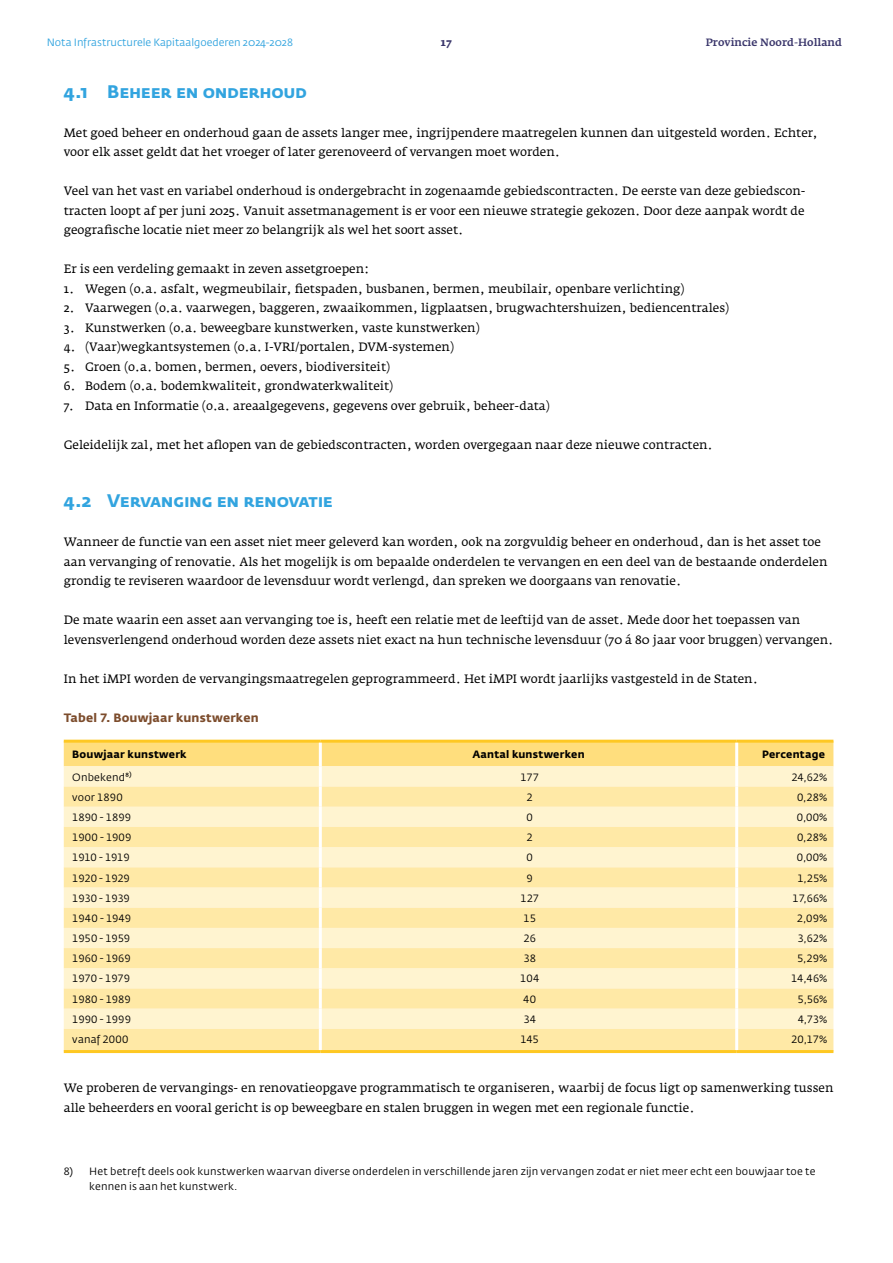
<style>
.page{position:relative;width:893px;height:1263px;background:#fff}
.page>*{position:absolute;margin:0;border:0;box-sizing:border-box;transform-origin:0 0}
.Paragraafkop_KOP_1{font:700 18px "Fedra Sans Std";letter-spacing:-.015em;color:#32a4df}
.body{font:12px/19.5px "Fedra Serif A Std";color:#000}
._1_Tabeltitel{font:700 12px "Fedra Sans Std";letter-spacing:.02em;color:#7c4c2c}
._3_Tabeltekst{font:10.5px "Fedra Sans Std";color:#000}
.P_Voetnoot{font:10.5px/15px "Fedra Sans Std";letter-spacing:.02em;color:#000}
.t1{font:10.5px "Fedra Sans Std";color:#32a4df}
._2_Tabelvet{font:700 10.5px "Fedra Sans Std";letter-spacing:.02em;color:#000}
._3_Tabeltekst-2{font:10.5px "Fedra Sans Std";letter-spacing:-.02em;color:#000}
.t2{font:500 10.5px "Fedra Serif A Std";color:#3a366b}
._3_Tabeltekst-3{font:10.5px "Fedra Sans Std";letter-spacing:.02em;color:#000}
.t3{font:700 10.5px "Fedra Serif A Std";color:#3a366b}
</style>
<div class="page">
<div style="left:64px;top:743px;width:769px;height:23px;background:#ffde7d"></div>
<div style="left:64px;top:766px;width:769px;height:20px;background:#fff4d0"></div>
<svg style="left:64px;top:786px;width:769px;height:264px;background:#ffeeb9"></svg>
<hr style="left:64px;top:740px;width:256px;height:3px;background:#fec823">
<hr style="left:320px;top:740px;width:417px;height:3px;background:#fec823">
<hr style="left:737px;top:740px;width:96px;height:3px;background:#fec823">
<hr style="left:64px;top:1050px;width:256px;height:3px;background:#fec823">
<hr style="left:320px;top:1050px;width:417px;height:3px;background:#fec823">
<hr style="left:737px;top:1050px;width:96px;height:3px;background:#fec823">
<hr style="left:735px;top:743px;width:3px;height:23px;background:#fff">
<hr style="left:735px;top:766px;width:3px;height:20px;background:#fff">
<hr style="left:735px;top:786px;width:3px;height:21px;background:#fff">
<hr style="left:735px;top:807px;width:3px;height:20px;background:#fff">
<hr style="left:735px;top:827px;width:3px;height:20px;background:#fff">
<hr style="left:735px;top:847px;width:3px;height:20px;background:#fff">
<hr style="left:735px;top:867px;width:3px;height:20px;background:#fff">
<hr style="left:735px;top:887px;width:3px;height:21px;background:#fff">
<hr style="left:735px;top:908px;width:3px;height:20px;background:#fff">
<hr style="left:735px;top:928px;width:3px;height:20px;background:#fff">
<hr style="left:735px;top:948px;width:3px;height:20px;background:#fff">
<hr style="left:735px;top:968px;width:3px;height:20px;background:#fff">
<hr style="left:735px;top:988px;width:3px;height:21px;background:#fff">
<hr style="left:735px;top:1009px;width:3px;height:20px;background:#fff">
<hr style="left:735px;top:1029px;width:3px;height:21px;background:#fff">
<hr style="left:319px;top:743px;width:3px;height:23px;background:#fff">
<hr style="left:319px;top:766px;width:3px;height:20px;background:#fff">
<hr style="left:319px;top:786px;width:3px;height:21px;background:#fff">
<hr style="left:319px;top:807px;width:3px;height:20px;background:#fff">
<hr style="left:319px;top:827px;width:3px;height:20px;background:#fff">
<hr style="left:319px;top:847px;width:3px;height:20px;background:#fff">
<hr style="left:319px;top:867px;width:3px;height:20px;background:#fff">
<hr style="left:319px;top:887px;width:3px;height:21px;background:#fff">
<hr style="left:319px;top:908px;width:3px;height:20px;background:#fff">
<hr style="left:319px;top:928px;width:3px;height:20px;background:#fff">
<hr style="left:319px;top:948px;width:3px;height:20px;background:#fff">
<hr style="left:319px;top:968px;width:3px;height:20px;background:#fff">
<hr style="left:319px;top:988px;width:3px;height:21px;background:#fff">
<hr style="left:319px;top:1009px;width:3px;height:20px;background:#fff">
<hr style="left:319px;top:1029px;width:3px;height:21px;background:#fff">
<p class="t1" style="left:47px;top:36px;width:248px">Nota Infrastructurele Kapitaalgoederen 2024-2028</p>
<p class="t3" style="left:441px;top:36px;width:13px">17</p>
<p class="t2" style="left:706px;top:36px;width:138px">Provincie Noord-Holland</p>
<p class="Paragraafkop_KOP_1" style="left:64px;top:80px;width:245px">4.1 Beheer en onderhoud</p>
<p class="body" style="left:64px;top:123px;width:755px">Met goed beheer en onderhoud gaan de assets langer mee, ingrijpendere maatregelen kunnen dan uitgesteld worden. Echter, voor elk asset geldt dat het vroeger of later gerenoveerd of vervangen moet worden.</p>
<p class="body" style="left:64px;top:181px;width:743px;text-align:justify">Veel van het vast en variabel onderhoud is ondergebracht in zogenaamde gebiedscontracten. De eerste van deze gebiedscon&shy;tracten loopt af per juni 2025. Vanuit assetmanagement is er voor een nieuwe strategie gekozen. Door deze aanpak wordt de geografische locatie niet meer zo belangrijk als wel het soort asset.</p>
<p class="body" style="left:64px;top:259px;width:307px">Er is een verdeling gemaakt in zeven assetgroepen:</p>
<p class="body" style="left:64px;top:279px;width:622px">1. Wegen (o.a. asfalt, wegmeubilair, fietspaden, busbanen, bermen, meubilair, openbare verlichting)</p>
<p class="body" style="left:64px;top:298px;width:667px">2. Vaarwegen (o.a. vaarwegen, baggeren, zwaaikommen, ligplaatsen, brugwachtershuizen, bediencentrales)</p>
<p class="body" style="left:64px;top:318px;width:418px">3. Kunstwerken (o.a. beweegbare kunstwerken, vaste kunstwerken)</p>
<p class="body" style="left:64px;top:337px;width:392px">4. (Vaar)wegkantsystemen (o.a. I-VRI/portalen, DVM-systemen)</p>
<p class="body" style="left:64px;top:357px;width:328px">5. Groen (o.a. bomen, bermen, oevers, biodiversiteit)</p>
<p class="body" style="left:64px;top:376px;width:331px">6. Bodem (o.a. bodemkwaliteit, grondwaterkwaliteit)</p>
<p class="body" style="left:64px;top:396px;width:488px">7. Data en Informatie (o.a. areaalgegevens, gegevens over gebruik, beheer-data)</p>
<p class="body" style="left:64px;top:435px;width:651px">Geleidelijk zal, met het aflopen van de gebiedscontracten, worden overgegaan naar deze nieuwe contracten.</p>
<p class="Paragraafkop_KOP_1" style="left:64px;top:489px;width:271px">4.2 Vervanging en renovatie</p>
<p class="body" style="left:64px;top:532px;width:765px">Wanneer de functie van een asset niet meer geleverd kan worden, ook na zorgvuldig beheer en onderhoud, dan is het asset toe aan vervanging of renovatie. Als het mogelijk is om bepaalde onderdelen te vervangen en een deel van de bestaande onderdelen grondig te reviseren waardoor de levensduur wordt verlengd, dan spreken we doorgaans van renovatie.</p>
<p class="body" style="left:64px;top:610px;width:771px">De mate waarin een asset aan vervanging toe is, heeft een relatie met de leeftijd van de asset. Mede door het toepassen van levensverlengend onderhoud worden deze assets niet exact na hun technische levensduur (70 á 80 jaar voor bruggen) vervangen.</p>
<p class="body" style="left:64px;top:669px;width:696px">In het iMPI worden de vervangingsmaatregelen geprogrammeerd. Het iMPI wordt jaarlijks vastgesteld in de Staten.</p>
<p class="_1_Tabeltitel" style="left:64px;top:710px;width:196px">Tabel 7. Bouwjaar kunstwerken</p>
<p class="_2_Tabelvet" style="left:72px;top:747px;width:116px">Bouwjaar kunstwerk</p>
<p class="_2_Tabelvet" style="left:472px;top:747px;width:114px">Aantal kunstwerken</p>
<p class="_2_Tabelvet" style="left:762px;top:747px;width:64px">Percentage</p>
<p class="_3_Tabeltekst-3" style="left:72px;top:770px;width:61px">Onbekend8)</p>
<p class="_3_Tabeltekst" style="left:520px;top:770px;width:20px">177</p>
<p class="_3_Tabeltekst" style="left:791px;top:770px;width:38px">24,62%</p>
<p class="_3_Tabeltekst" style="left:72px;top:791px;width:52px">voor 1890</p>
<p class="_3_Tabeltekst" style="left:527px;top:791px;width:8px">2</p>
<p class="_3_Tabeltekst" style="left:797px;top:791px;width:32px">0,28%</p>
<p class="_3_Tabeltekst" style="left:72px;top:811px;width:60px">1890 - 1899</p>
<p class="_3_Tabeltekst" style="left:527px;top:811px;width:8px">0</p>
<p class="_3_Tabeltekst" style="left:797px;top:811px;width:32px">0,00%</p>
<p class="_3_Tabeltekst-3" style="left:72px;top:831px;width:61px">1900 - 1909</p>
<p class="_3_Tabeltekst" style="left:527px;top:831px;width:8px">2</p>
<p class="_3_Tabeltekst" style="left:797px;top:831px;width:32px">0,28%</p>
<p class="_3_Tabeltekst-2" style="left:72px;top:851px;width:59px">1910 - 1919</p>
<p class="_3_Tabeltekst" style="left:527px;top:851px;width:8px">0</p>
<p class="_3_Tabeltekst" style="left:797px;top:851px;width:32px">0,00%</p>
<p class="_3_Tabeltekst-2" style="left:72px;top:871px;width:59px">1920 - 1929</p>
<p class="_3_Tabeltekst" style="left:527px;top:871px;width:8px">9</p>
<p class="_3_Tabeltekst" style="left:797px;top:871px;width:32px">1,25%</p>
<p class="_3_Tabeltekst-2" style="left:72px;top:892px;width:59px">1930 - 1939</p>
<p class="_3_Tabeltekst" style="left:520px;top:892px;width:20px">127</p>
<p class="_3_Tabeltekst" style="left:793px;top:892px;width:36px">17,66%</p>
<p class="_3_Tabeltekst" style="left:72px;top:912px;width:60px">1940 - 1949</p>
<p class="_3_Tabeltekst" style="left:523px;top:912px;width:14px">15</p>
<p class="_3_Tabeltekst" style="left:797px;top:912px;width:32px">2,09%</p>
<p class="_3_Tabeltekst" style="left:72px;top:932px;width:59px">1950 - 1959</p>
<p class="_3_Tabeltekst" style="left:523px;top:932px;width:14px">26</p>
<p class="_3_Tabeltekst" style="left:797px;top:932px;width:31px">3,62%</p>
<p class="_3_Tabeltekst" style="left:72px;top:952px;width:60px">1960 - 1969</p>
<p class="_3_Tabeltekst" style="left:523px;top:952px;width:14px">38</p>
<p class="_3_Tabeltekst" style="left:797px;top:952px;width:32px">5,29%</p>
<p class="_3_Tabeltekst" style="left:72px;top:972px;width:59px">1970 - 1979</p>
<p class="_3_Tabeltekst" style="left:520px;top:972px;width:21px">104</p>
<p class="_3_Tabeltekst" style="left:791px;top:972px;width:38px">14,46%</p>
<p class="_3_Tabeltekst" style="left:72px;top:992px;width:60px">1980 - 1989</p>
<p class="_3_Tabeltekst" style="left:523px;top:992px;width:14px">40</p>
<p class="_3_Tabeltekst" style="left:798px;top:992px;width:31px">5,56%</p>
<p class="_3_Tabeltekst" style="left:72px;top:1013px;width:60px">1990 - 1999</p>
<p class="_3_Tabeltekst" style="left:523px;top:1013px;width:14px">34</p>
<p class="_3_Tabeltekst" style="left:798px;top:1013px;width:31px">4,73%</p>
<p class="_3_Tabeltekst" style="left:72px;top:1033px;width:58px">vanaf 2000</p>
<p class="_3_Tabeltekst" style="left:521px;top:1033px;width:20px">145</p>
<p class="_3_Tabeltekst" style="left:791px;top:1033px;width:38px">20,17%</p>
<p class="body" style="left:64px;top:1078px;width:771px">We proberen de vervangings- en renovatieopgave programmatisch te organiseren, waarbij de focus ligt op samenwerking tussen alle beheerders en vooral gericht is op beweegbare en stalen bruggen in wegen met een regionale functie.</p>
<p class="P_Voetnoot" style="left:89px;top:1163px;width:728px;text-indent:-26px">8) Het betreft deels ook kunstwerken waarvan diverse onderdelen in verschillende jaren zijn vervangen zodat er niet meer echt een bouwjaar toe te kennen is aan het kunstwerk.</p>
</div>
